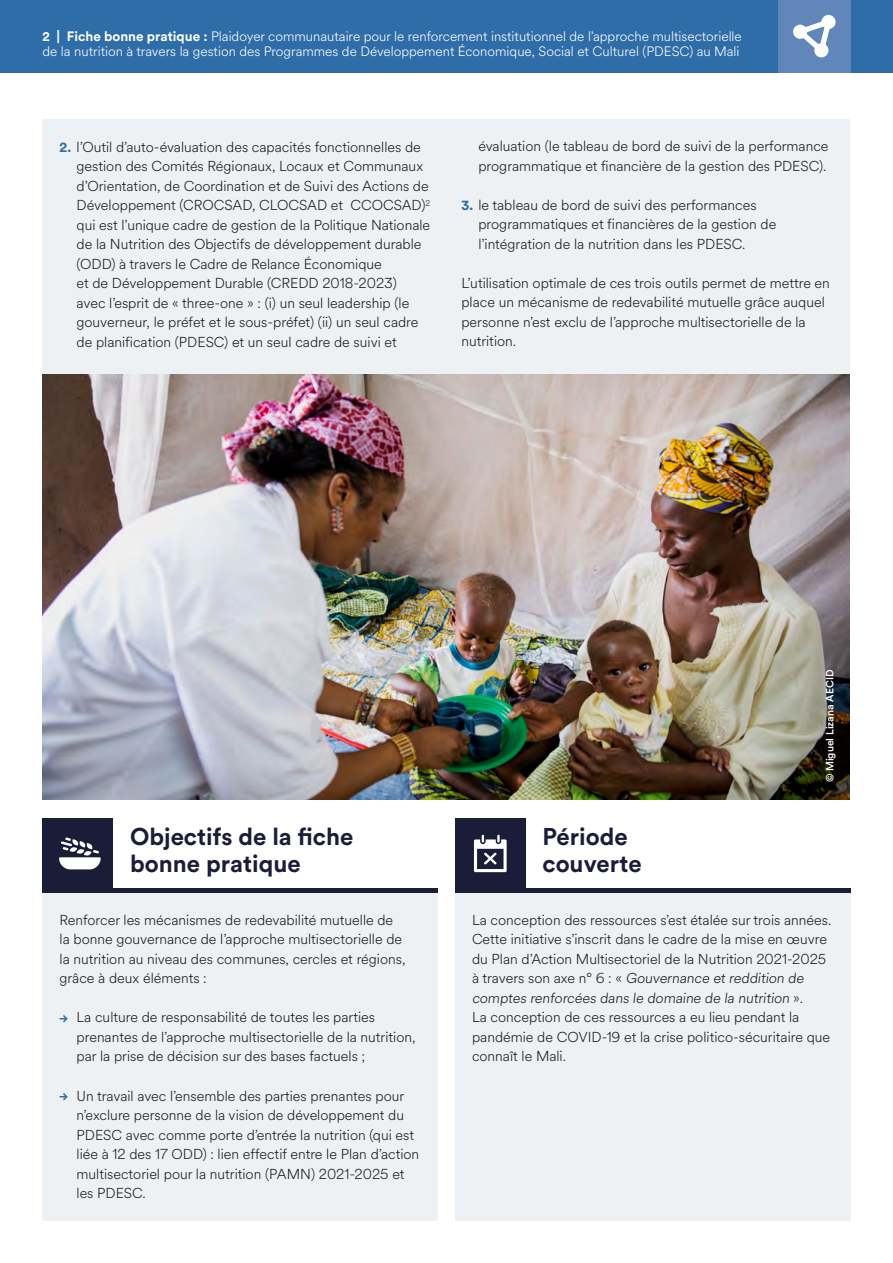
<style>
.page{position:relative;width:893px;height:1263px;background:#fff}
.page>*{position:absolute;margin:0;border:0;box-sizing:border-box;transform-origin:0 0}
.Head_1_V3{font:700 24px/27px "Circular Std";color:#1b1c38}
.Bullets{font:300 14.25px/19.5px "Circular Spotify Text";color:#1d1d1b}
.Body{font:300 14.25px/19.5px "Circular Spotify Text";color:#1d1d1b}
.t1{font:300 13.5px/15px "Circular Spotify Text";color:#fff}
.Photo_credit{font:500 10.5px "Circular Std";color:#fff}
.s1{font-family:"Circular Std";font-weight:700}
.s2{font-family:"Circular Std";font-weight:700;color:#2f6da9}
</style>
<div class="page">
<div style="left:455px;top:893px;width:395px;height:327px;background:#eef1f3"></div>
<hr style="left:455px;top:889px;width:395px;height:4px;background:#1b1c38">
<div style="left:455px;top:818px;width:71px;height:71px;background:#1b1c38"></div>
<svg style="left:474px;top:835px;width:33px;height:37px"></svg>
<div style="left:43px;top:893px;width:395px;height:327px;background:#eef1f3"></div>
<svg style="left:60px;top:1015px;width:8px;height:8px"></svg>
<svg style="left:60px;top:1093px;width:8px;height:8px"></svg>
<hr style="left:43px;top:889px;width:395px;height:4px;background:#1b1c38">
<div style="left:43px;top:818px;width:70px;height:71px;background:#1b1c38"></div>
<svg style="left:59px;top:837px;width:42px;height:32px"></svg>
<div style="left:0;top:0;width:893px;height:72px;background:#2f6da9"></div>
<div style="left:778px;top:0;width:72px;height:72px;background:#6186ba"></div>
<svg style="left:793px;top:15px;width:43px;height:42px"></svg>
<div style="left:43px;top:119px;width:807px;height:255px;background:#eef1f3"></div>
<img style="left:43px;top:374px;width:806px;height:425px">
<p class="t1" style="left:43px;top:29px;width:701px"><span class="s1">2 | Fiche bonne pratique :</span> Plaidoyer communautaire pour le renforcement institutionnel de l’approche multisectorielle de la nutrition à travers la gestion des Programmes de Développement Économique, Social et Culturel (PDESC) au Mali</p>
<p class="Bullets" style="left:77px;top:137px;width:355px;text-indent:-17px"><span class="s2">2.</span> l’Outil d’auto-évaluation des capacités fonctionnelles de gestion des Comités Régionaux, Locaux et Communaux d’Orientation, de Coordination et de Suivi des Actions de Développement (CROCSAD, CLOCSAD et CCOCSAD)<sup>2 </sup>qui est l’unique cadre de gestion de la Politique Nationale de la Nutrition des Objectifs de développement durable (ODD) à travers le Cadre de Relance Économique<br>et de Développement Durable (CREDD 2018-2023)<br>avec l’esprit de « three-one » : (i) un seul leadership (le gouverneur, le préfet et le sous-préfet) (ii) un seul cadre de planification (PDESC) et un seul cadre de suivi et</p>
<p class="Bullets" style="left:478px;top:137px;width:352px">évaluation (le tableau de bord de suivi de la performance programmatique et financière de la gestion des PDESC).</p>
<p class="Bullets" style="left:478px;top:195px;width:299px;text-indent:-17px"><span class="s2">3.</span> le tableau de bord de suivi des performances programmatiques et financières de la gestion de l’intégration de la nutrition dans les PDESC.</p>
<p class="Body" style="left:461px;top:273px;width:370px">L’utilisation optimale de ces trois outils permet de mettre en place un mécanisme de redevabilité mutuelle grâce auquel personne n’est exclu de l’approche multisectorielle de la nutrition.</p>
<p class="Head_1_V3" style="left:130px;top:822px;width:225px">Objectifs de la fiche bonne pratique</p>
<p class="Body" style="left:60px;top:910px;width:347px">Renforcer les mécanismes de redevabilité mutuelle de la bonne gouvernance de l’approche multisectorielle de la nutrition au niveau des communes, cercles et régions, grâce à deux éléments :</p>
<p class="Bullets" style="left:77px;top:1008px;width:340px">La culture de responsabilité de toutes les parties prenantes de l’approche multisectorielle de la nutrition, par la prise de décision sur des bases factuels ;</p>
<p class="Bullets" style="left:77px;top:1086px;width:344px">Un travail avec l’ensemble des parties prenantes pour n’exclure personne de la vision de développement du PDESC avec comme porte d’entrée la nutrition (qui est liée à 12 des 17 ODD) : lien effectif entre le Plan d’action multisectoriel pour la nutrition (PAMN) 2021-2025 et les PDESC.</p>
<p class="Head_1_V3" style="left:543px;top:822px;width:101px">Période couverte</p>
<p class="Photo_credit" style="left:823px;top:782px;width:114px;rotate:-90deg">© Miguel Lizana AECID</p>
<p class="Body" style="left:472px;top:910px;width:361px">La conception des ressources s’est étalée sur trois années.<br>Cette initiative s’inscrit dans le cadre de la mise en œuvre du Plan d’Action Multisectoriel de la Nutrition 2021-2025 à t ra ve rs s o n a xe n ° 6 : « Gouvernance et reddition de comptes renforcées dans le domaine de la nutrition » .<br>La conception de ces ressources a eu lieu pendant la pandémie de COVID-19 et la crise politico-sécuritaire que connaît le Mali.</p>
</div>
